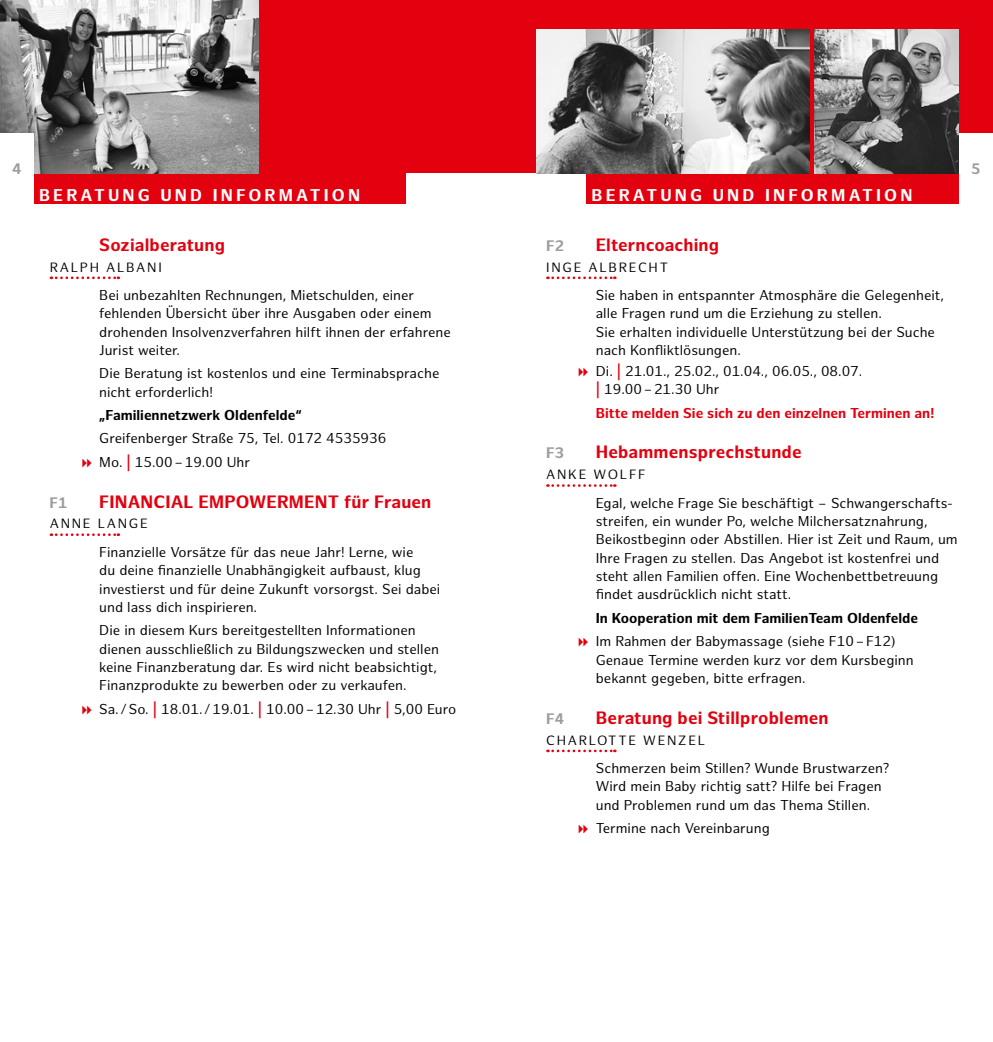
<style>
.page{position:relative;width:993px;height:1042px;background:#fff}
.page>*{position:absolute;margin:0;border:0;box-sizing:border-box;transform-origin:0 0}
.t1{font:700 17.5px "Hamburg Sans";letter-spacing:.01em;color:#e3000f}
.t2{font:700 16.62px "Hamburg Sans";letter-spacing:.19em;color:#fff}
.t3{font:700 14.88px "Hamburg Sans";letter-spacing:.01em;color:#9c9d9d}
.t4{font:14px/18.4px "Hamburg Sans";color:#000}
.t5{font:700 14px "Hamburg Sans";color:#000}
.t6{font:700 14px "Hamburg Sans";color:#e3000f}
.t7{font:13.12px "Hamburg Sans";letter-spacing:.13em;color:#000}
.s1{font-weight:700;color:#e3000f}
</style>
<div class="page">
<div style="left:0;top:0;width:992px;height:203px;background:#e3000f"></div>
<div style="left:406px;top:174px;width:180px;height:32px;background:#fff"></div>
<img style="left:0;top:0;width:259px;height:174px">
<img style="left:814px;top:30px;width:144px;height:144px">
<img style="left:536px;top:30px;width:273px;height:144px">
<div style="left:0;top:133px;width:34px;height:73px;background:#fff"></div>
<div style="left:958px;top:133px;width:34px;height:73px;background:#fff"></div>
<svg style="left:547px;top:276px;width:68px;height:3px"></svg>
<svg style="left:547px;top:484px;width:68px;height:3px"></svg>
<svg style="left:547px;top:749px;width:68px;height:3px"></svg>
<svg style="left:51px;top:276px;width:68px;height:3px"></svg>
<svg style="left:51px;top:533px;width:68px;height:3px"></svg>
<p class="t3" style="left:12px;top:160px;width:11px">4</p>
<p class="t3" style="left:970px;top:160px;width:11px">5</p>
<p class="t2" style="left:39px;top:185px;width:322px">BERATUNG UND INFORMATION</p>
<p class="t2" style="left:591px;top:185px;width:322px">BERATUNG UND INFORMATION</p>
<p class="t3" style="left:546px;top:237px;width:19px">F2</p>
<p class="t1" style="left:595px;top:234px;width:125px">Elterncoaching</p>
<p class="t7" style="left:546px;top:259px;width:123px">INGE ALBRECHT</p>
<p class="t4" style="left:595px;top:286px;width:349px">Sie haben in entspannter Atmosphäre die Gelegenheit, alle Fragen rund um die Erziehung zu stellen.<br>Sie erhalten individuelle Unterstützung bei der Suche nach Konfliktlösungen.</p>
<p class="t4" style="left:595px;top:362px;width:268px">Di. <span class="s1">|</span> 21.01., 25.02., 01.04., 06.05., 08.07. <span class="s1">|</span> 19.00–21.30 Uhr</p>
<p class="t6" style="left:595px;top:404px;width:340px">Bitte melden Sie sich zu den einzelnen Terminen an!</p>
<p class="t3" style="left:546px;top:444px;width:19px">F3</p>
<p class="t1" style="left:595px;top:442px;width:207px">Hebammensprechstunde</p>
<p class="t7" style="left:546px;top:467px;width:101px">ANKE WOLFF</p>
<p class="t4" style="left:595px;top:494px;width:363px">Egal, welche Frage Sie beschäftigt – Schwangerschafts&shy;streifen, ein wunder Po, welche Milchersatznahrung, Beikostbeginn oder Abstillen. Hier ist Zeit und Raum, um Ihre Fragen zu stellen. Das Angebot ist kostenfrei und steht allen Familien offen. Eine Wochenbettbetreuung findet ausdrücklich nicht statt.</p>
<p class="t5" style="left:595px;top:610px;width:323px">In Kooperation mit dem FamilienTeam Oldenfelde</p>
<p class="t4" style="left:595px;top:632px;width:319px">Im Rahmen der Babymassage (siehe F10–F12)<br>Genaue Termine werden kurz vor dem Kursbeginn bekannt gegeben, bitte erfragen.</p>
<p class="t3" style="left:546px;top:710px;width:19px">F4</p>
<p class="t1" style="left:595px;top:707px;width:234px">Beratung bei Stillproblemen</p>
<p class="t7" style="left:546px;top:732px;width:160px">CHARLOTTE WENZEL</p>
<p class="t4" style="left:595px;top:759px;width:295px">Schmerzen beim Stillen? Wunde Brustwarzen?<br>Wird mein Baby richtig satt? Hilfe bei Fragen und Problemen rund um das Thema Stillen.</p>
<p class="t4" style="left:595px;top:819px;width:175px">Termine nach Vereinbarung</p>
<p class="t1" style="left:99px;top:234px;width:127px">Sozialberatung</p>
<p class="t7" style="left:50px;top:259px;width:113px">RALPH ALBANI</p>
<p class="t4" style="left:99px;top:286px;width:353px">Bei unbezahlten Rechnungen, Mietschulden, einer fehlenden Übersicht über ihre Ausgaben oder einem drohenden Insolvenzverfahren hilft ihnen der erfahrene Jurist weiter.</p>
<p class="t4" style="left:99px;top:365px;width:341px">Die Beratung ist kostenlos und eine Terminabsprache nicht erforderlich!</p>
<p class="t5" style="left:99px;top:407px;width:204px">„Familiennetzwerk Oldenfelde“</p>
<p class="t4" style="left:99px;top:427px;width:288px;line-height:23.3px">Greifenberger Straße 75, Tel. 0172 4535936<br>Mo. <span class="s1">|</span> 15.00–19.00 Uhr</p>
<p class="t3" style="left:50px;top:494px;width:19px">F1</p>
<p class="t1" style="left:99px;top:491px;width:333px">FINANCIAL EMPOWERMENT für Frauen</p>
<p class="t7" style="left:50px;top:516px;width:100px">ANNE LANGE</p>
<p class="t4" style="left:99px;top:543px;width:342px">Finanzielle Vorsätze für das neue Jahr! Lerne, wie<br>du deine finanzielle Unabhängigkeit aufbaust, klug investierst und für deine Zukunft vorsorgst. Sei dabei und lass dich inspirieren.</p>
<p class="t4" style="left:99px;top:622px;width:341px">Die in diesem Kurs bereitgestellten Informationen dienen ausschließlich zu Bildungszwecken und stellen keine Finanzberatung dar. Es wird nicht beabsichtigt, Finanzprodukte zu bewerben oder zu verkaufen.</p>
<p class="t4" style="left:99px;top:700px;width:358px">Sa. /So. <span class="s1">|</span> 18.01. /19.01. <span class="s1">|</span> 10.00–12.30 Uhr <span class="s1">|</span> 5,00 Euro</p>
</div>
